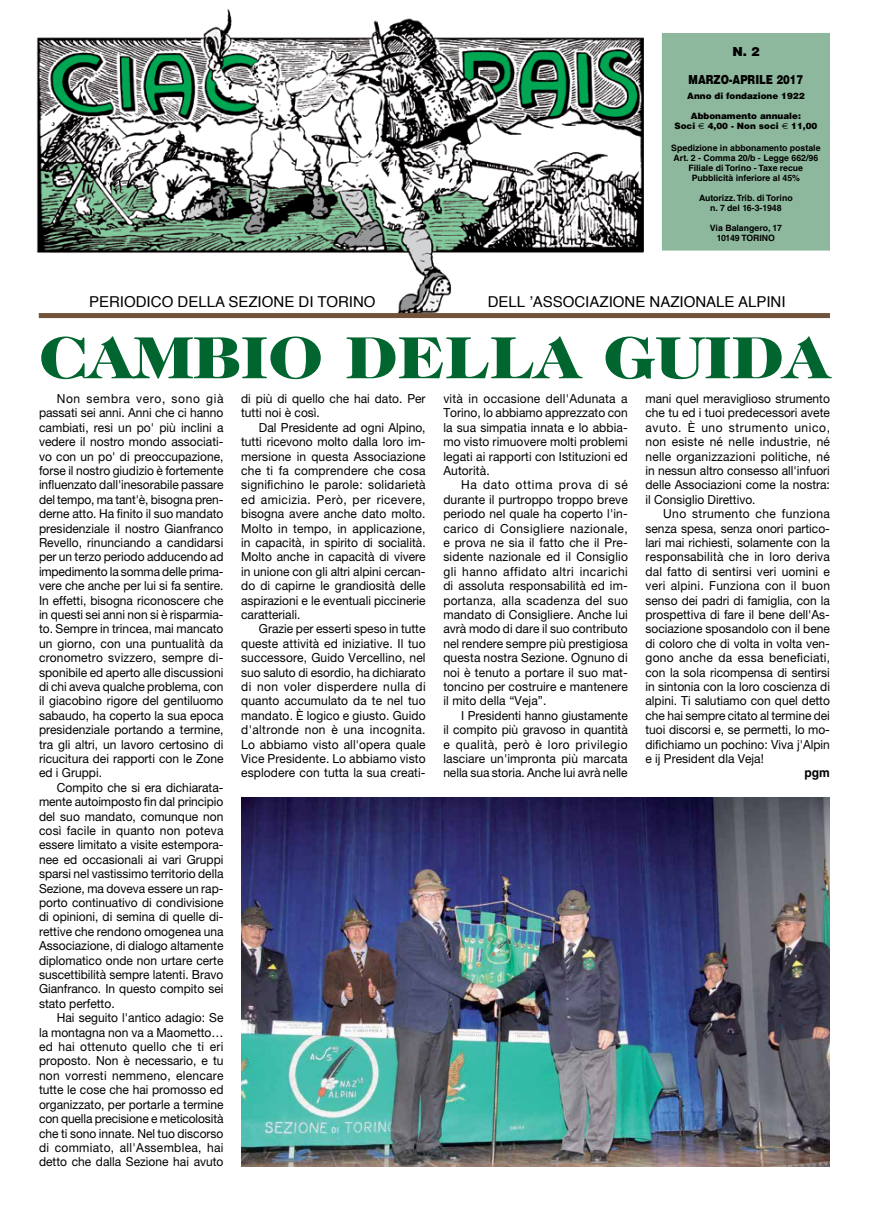
<style>
.page{position:relative;width:869px;height:1205px;background:#fff}
.page>*{position:absolute;margin:0;border:0;box-sizing:border-box;transform-origin:0 0}
.t1{font:900 60px "Caslon 224 Std";color:#00652e;scale:1.12 1}
.t2{font:15px "Helvetica";color:#000}
.t3{font:12.5px/14.4px "Helvetica Neue LT Std";color:#000;text-align:justify;scale:.96 1}
.t4{font:900 12.5px "Helvetica LT Std";color:#000;scale:.8 1}
.t5{font:900 12.5px "Helvetica LT Std";color:#000}
.t6{font:700 12.5px "Helvetica LT Std";color:#000;scale:.96 1}
.t7{font:700 8.75px/10px "Helvetica LT Std";color:#000;text-align:center}
.t8{font:900 8.75px/10px "Helvetica LT Std";color:#000;text-align:center}
.s1{font-family:"Euro Sans Std";font-weight:400}
</style>
<div class="page">
<img style="left:37px;top:9px;width:606px;height:307px">
<div style="left:661px;top:33px;width:168px;height:218px;background:#8eb89d;border:1px solid #8eb89d"></div>
<div style="left:39px;top:313px;width:790px;height:5px;background:#71523a"></div>
<img style="left:241px;top:797px;width:588px;height:369px">
<p class="t5" style="left:732px;top:44px;width:29px">N. 2</p>
<p class="t4" style="left:688px;top:71px;width:145px">marzo-aprile 2017</p>
<p class="t8" style="left:687px;top:90px;width:119px">Anno di fondazione 1922</p>
<p class="t8" style="left:674px;top:110px;width:144px">Abbonamento annuale:<br>Soci <span class="s1">€</span> 4,00 - Non soci <span class="s1">€</span> 11,00</p>
<p class="t7" style="left:671px;top:143px;width:151px">Spedizione in abbonamento postale<br>Art. 2 - Comma 20/b - Legge 662/96<br>Filiale di Torino - Taxe recue<br>Pubblicità inferiore al 45%</p>
<p class="t7" style="left:698px;top:193px;width:95px">Autorizz. Trib. di Torino n. 7 del 16-3-1948</p>
<p class="t7" style="left:709px;top:223px;width:74px">Via Balangero, 17<br>10149 TORINO</p>
<p class="t2" style="left:89px;top:290px;width:288px">PERIODICO DELLA SEZIONE DI TORINO</p>
<p class="t2" style="left:487px;top:290px;width:299px">DELL ’ASSOCIAZIONE NAZIONALE ALPINI</p>
<h1 class="t1" style="left:39px;top:323px;width:707px">CAMBIO DELLA GUIDA</h1>
<p class="t3" style="left:241px;top:391px;width:193px">di più di quello che hai dato. Per tutti noi è così.</p>
<p class="t3" style="left:241px;top:420px;width:194px;text-indent:18px">Dal Presidente ad ogni Alpino, tutti ricevono molto dalla loro im&shy;mersione in questa Associazione che ti fa comprendere che cosa significhino le parole: solidarietà ed amicizia. Però, per ricevere, bisogna avere anche dato molto.<br>Molto in tempo, in applicazione, in capacità, in spirito di socialità.<br>Molto anche in capacità di vivere in unione con gli altri alpini cercan&shy;do di capirne le grandiosità delle aspirazioni e le eventuali piccinerie caratteriali.</p>
<p class="t3" style="left:241px;top:621px;width:194px;text-indent:18px">Grazie per esserti speso in tutte queste attività ed iniziative. Il tuo successore, Guido Vercellino, nel suo saluto di esordio, ha dichiarato di non voler disperdere nulla di quanto accumulato da te nel tuo mandato. È logico e giusto. Guido d'altronde non è una incognita.<br>Lo abbiamo visto all'opera quale Vice Presidente. Lo abbiamo visto esplodere con tutta la sua creati-</p>
<p class="t3" style="left:39px;top:391px;width:194px;text-indent:18px">Non sembra vero, sono già passati sei anni. Anni che ci hanno cambiati, resi un po' più inclini a vedere il nostro mondo associati&shy;vo con un po' di preoccupazione, forse il nostro giudizio è fortemente influenzato dall'inesorabile passare del tempo, ma tant'è, bisogna pren&shy;derne atto. Ha finito il suo mandato presidenziale il nostro Gianfranco Revello, rinunciando a candidarsi per un terzo periodo adducendo ad impedimento la somma delle prima&shy;vere che anche per lui si fa sentire.<br>In effetti, bisogna riconoscere che in questi sei anni non si è risparmia&shy;to. Sempre in trincea, mai mancato un giorno, con una puntualità da cronometro svizzero, sempre di&shy;sponibile ed aperto alle discussioni di chi aveva qualche problema, con il giacobino rigore del gentiluomo sabaudo, ha coperto la sua epoca presidenziale portando a termine, tra gli altri, un lavoro certosino di ricucitura dei rapporti con le Zone ed i Gruppi.</p>
<p class="t3" style="left:39px;top:780px;width:194px;text-indent:18px">Compito che si era dichiarata&shy;mente autoimposto fin dal principio del suo mandato, comunque non così facile in quanto non poteva essere limitato a visite estempora&shy;nee ed occasionali ai vari Gruppi sparsi nel vastissimo territorio della Sezione, ma doveva essere un rap&shy;porto continuativo di condivisione di opinioni, di semina di quelle di&shy;rettive che rendono omogenea una Associazione, di dialogo altamente diplomatico onde non urtare certe suscettibilità sempre latenti. Bravo Gianfranco. In questo compito sei stato perfetto.</p>
<p class="t3" style="left:39px;top:1010px;width:194px;text-indent:18px">Hai seguito l'antico adagio: Se la montagna non va a Maometto… ed hai ottenuto quello che ti eri proposto. Non è necessario, e tu non vorresti nemmeno, elencare tutte le cose che hai promosso ed organizzato, per portarle a termine con quella precisione e meticolosità che ti sono innate. Nel tuo discorso di commiato, all'Assemblea, hai detto che dalla Sezione hai avuto</p>
<p class="t3" style="left:443px;top:391px;width:193px">vità in occasione dell'Adunata a Torino, lo abbiamo apprezzato con la sua simpatia innata e lo abbia&shy;mo visto rimuovere molti problemi legati ai rapporti con Istituzioni ed Autorità.</p>
<p class="t3" style="left:443px;top:477px;width:194px;text-indent:18px">Ha dato ottima prova di sé durante il purtroppo troppo breve periodo nel quale ha coperto l'in&shy;carico di Consigliere nazionale, e prova ne sia il fatto che il Pre&shy;sidente nazionale ed il Consiglio gli hanno affidato altri incarichi di assoluta responsabilità ed im&shy;portanza, alla scadenza del suo mandato di Consigliere. Anche lui avrà modo di dare il suo contributo nel rendere sempre più prestigiosa questa nostra Sezione. Ognuno di noi è tenuto a portare il suo mat&shy;toncino per costruire e mantenere il mito della “Veja”.</p>
<p class="t3" style="left:443px;top:708px;width:193px;text-indent:18px">I Presidenti hanno giustamente il compito più gravoso in quantità e qualità, però è loro privilegio lasciare un'impronta più marcata nella sua storia. Anche lui avrà nelle</p>
<p class="t3" style="left:645px;top:391px;width:194px">mani quel meraviglioso strumento che tu ed i tuoi predecessori avete avuto. È uno strumento unico, non esiste né nelle industrie, né nelle organizzazioni politiche, né in nessun altro consesso all'infuori delle Associazioni come la nostra: il Consiglio Direttivo.</p>
<p class="t3" style="left:645px;top:506px;width:194px;text-indent:18px">Uno strumento che funziona senza spesa, senza onori partico&shy;lari mai richiesti, solamente con la responsabilità che in loro deriva dal fatto di sentirsi veri uomini e veri alpini. Funziona con il buon senso dei padri di famiglia, con la prospettiva di fare il bene dell'As&shy;sociazione sposandolo con il bene di coloro che di volta in volta ven&shy;gono anche da essa beneficiati, con la sola ricompensa di sentirsi in sintonia con la loro coscienza di alpini. Ti salutiamo con quel detto che hai sempre citato al termine dei tuoi discorsi e, se permetti, lo mo&shy;difichiamo un pochino: Viva j'Alpin e ij President dla Veja!</p>
<p class="t6" style="left:804px;top:765px;width:28px">pgm</p>
</div>
